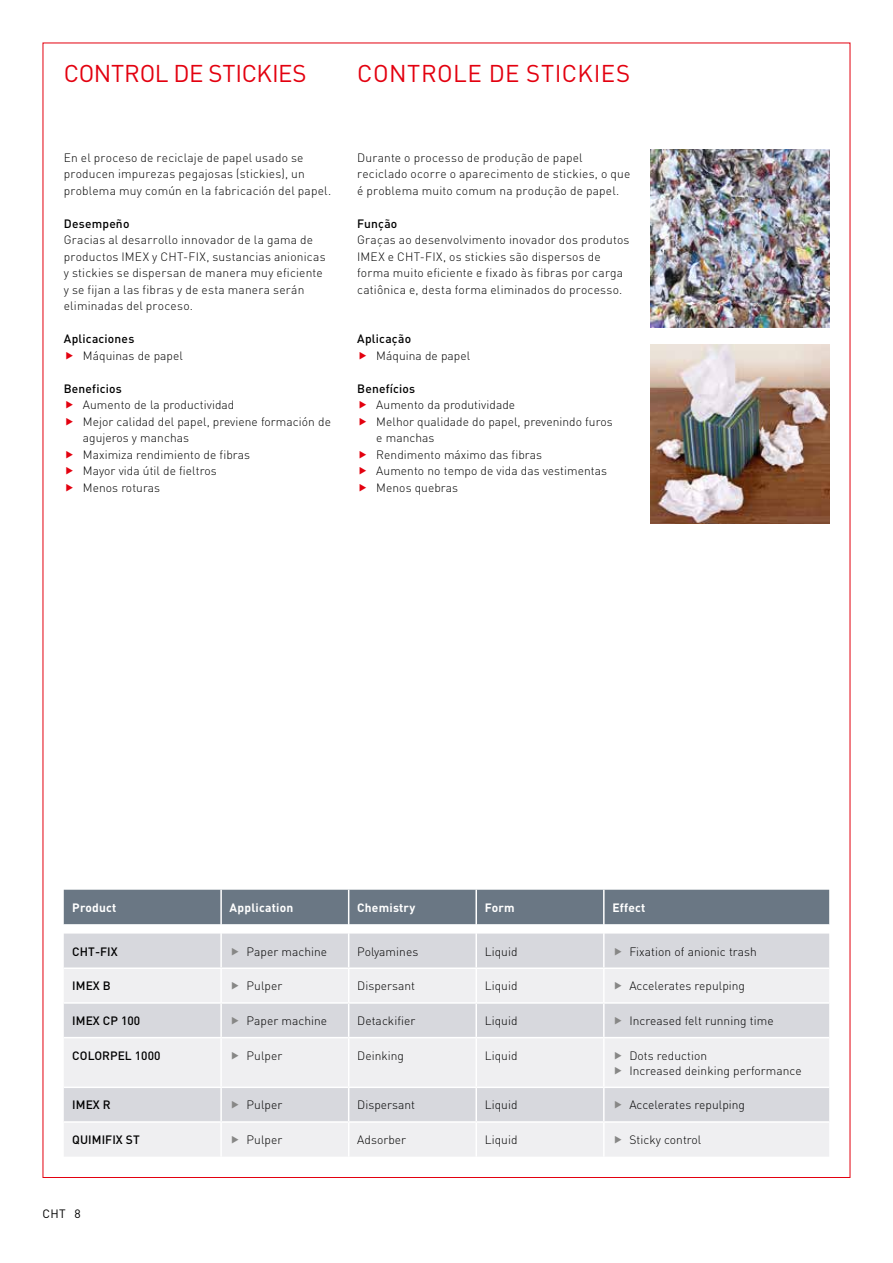
<style>
.page{position:relative;width:893px;height:1263px;background:#fff}
.page>*{position:absolute;margin:0;border:0;box-sizing:border-box;transform-origin:0 0}
.t1{font:24px "DIN Pro";letter-spacing:.005em;color:#e3000f}
.t2{font:24px "DIN Pro";letter-spacing:-.015em;color:#e3000f}
.t3{font:300 12px/16.5px "DIN Pro";letter-spacing:.005em;color:#000}
.t4{font:500 12px "DIN Pro";letter-spacing:.015em;color:#000}
.t5{font:700 12px "DIN Pro";letter-spacing:.02em;color:#fff}
.t6{font:12px "DIN Pro";color:#000}
</style>
<div class="page">
<img style="left:651px;top:149px;width:178px;height:178px">
<img style="left:651px;top:344px;width:178px;height:178px">
<div style="left:64px;top:933px;width:765px;height:34px;background:#d7d8dd"></div>
<svg style="left:64px;top:969px;width:765px;height:188px;fill:#efeff1"></svg>
<hr style="left:220px;top:933px;width:2px;height:34px;background:#fff">
<hr style="left:348px;top:933px;width:1px;height:34px;background:#fff">
<hr style="left:475px;top:933px;width:2px;height:34px;background:#fff">
<hr style="left:603px;top:933px;width:2px;height:34px;background:#fff">
<hr style="left:220px;top:1004px;width:2px;height:33px;background:#fff">
<hr style="left:348px;top:1004px;width:1px;height:33px;background:#fff">
<hr style="left:475px;top:1004px;width:2px;height:33px;background:#fff">
<hr style="left:603px;top:1004px;width:2px;height:33px;background:#fff">
<hr style="left:220px;top:1088px;width:2px;height:33px;background:#fff">
<hr style="left:348px;top:1088px;width:1px;height:33px;background:#fff">
<hr style="left:475px;top:1088px;width:2px;height:33px;background:#fff">
<hr style="left:603px;top:1088px;width:2px;height:33px;background:#fff">
<hr style="left:220px;top:969px;width:2px;height:33px;background:#fff">
<hr style="left:348px;top:969px;width:1px;height:33px;background:#fff">
<hr style="left:475px;top:969px;width:2px;height:33px;background:#fff">
<hr style="left:603px;top:969px;width:2px;height:33px;background:#fff">
<hr style="left:64px;top:1002px;width:157px;height:2px;background:#fff">
<hr style="left:221px;top:1002px;width:128px;height:2px;background:#fff">
<hr style="left:349px;top:1002px;width:127px;height:2px;background:#fff">
<hr style="left:476px;top:1002px;width:128px;height:2px;background:#fff">
<hr style="left:604px;top:1002px;width:225px;height:2px;background:#fff">
<hr style="left:64px;top:1037px;width:157px;height:1px;background:#fff">
<hr style="left:221px;top:1037px;width:128px;height:1px;background:#fff">
<hr style="left:349px;top:1037px;width:127px;height:1px;background:#fff">
<hr style="left:476px;top:1037px;width:128px;height:1px;background:#fff">
<hr style="left:604px;top:1037px;width:225px;height:1px;background:#fff">
<hr style="left:220px;top:1038px;width:2px;height:48px;background:#fff">
<hr style="left:348px;top:1038px;width:1px;height:48px;background:#fff">
<hr style="left:475px;top:1038px;width:2px;height:48px;background:#fff">
<hr style="left:603px;top:1038px;width:2px;height:48px;background:#fff">
<hr style="left:64px;top:1086px;width:157px;height:2px;background:#fff">
<hr style="left:221px;top:1086px;width:128px;height:2px;background:#fff">
<hr style="left:349px;top:1086px;width:127px;height:2px;background:#fff">
<hr style="left:476px;top:1086px;width:128px;height:2px;background:#fff">
<hr style="left:604px;top:1086px;width:225px;height:2px;background:#fff">
<hr style="left:64px;top:1121px;width:157px;height:2px;background:#fff">
<hr style="left:221px;top:1121px;width:128px;height:2px;background:#fff">
<hr style="left:349px;top:1121px;width:127px;height:2px;background:#fff">
<hr style="left:476px;top:1121px;width:128px;height:2px;background:#fff">
<hr style="left:604px;top:1121px;width:225px;height:2px;background:#fff">
<hr style="left:220px;top:1123px;width:2px;height:34px;background:#fff">
<hr style="left:348px;top:1123px;width:1px;height:34px;background:#fff">
<hr style="left:475px;top:1123px;width:2px;height:34px;background:#fff">
<hr style="left:603px;top:1123px;width:2px;height:34px;background:#fff">
<div style="left:64px;top:890px;width:765px;height:35px;background:#6a7784"></div>
<svg style="left:232px;top:947px;width:7px;height:8px"></svg>
<svg style="left:615px;top:947px;width:6px;height:8px"></svg>
<svg style="left:232px;top:982px;width:7px;height:7px"></svg>
<svg style="left:615px;top:982px;width:6px;height:7px"></svg>
<svg style="left:232px;top:1017px;width:7px;height:7px"></svg>
<svg style="left:615px;top:1017px;width:6px;height:7px"></svg>
<svg style="left:232px;top:1051px;width:7px;height:8px"></svg>
<svg style="left:615px;top:1051px;width:6px;height:8px"></svg>
<svg style="left:615px;top:1066px;width:6px;height:8px"></svg>
<svg style="left:232px;top:1101px;width:7px;height:8px"></svg>
<svg style="left:615px;top:1101px;width:6px;height:8px"></svg>
<svg style="left:232px;top:1136px;width:7px;height:7px"></svg>
<svg style="left:615px;top:1136px;width:6px;height:7px"></svg>
<h1 class="t2" style="left:64px;top:57px;width:244px">CONTROL DE STICKIES</h1>
<h1 class="t1" style="left:357px;top:57px;width:274px">CONTROLE DE STICKIES</h1>
<p class="t3" style="left:64px;top:149px;width:269px">En el proceso de reciclaje de papel usado se producen impurezas pegajosas (stickies), un problema muy común en la fabricación del papel.</p>
<p class="t4" style="left:64px;top:215px;width:67px">Desempeño</p>
<p class="t3" style="left:64px;top:231px;width:263px">Gracias al desarrollo innovador de la gama de productos IMEX y CHT-FIX, sustancias anionicas y stickies se dispersan de manera muy eficiente y se fijan a las fibras y de esta manera serán eliminadas del proceso.</p>
<p class="t4" style="left:64px;top:331px;width:72px">Aplicaciones</p>
<p class="t3" style="left:83px;top:347px;width:101px">Máquinas de papel</p>
<p class="t4" style="left:64px;top:380px;width:60px">Beneficios</p>
<p class="t3" style="left:83px;top:396px;width:250px">Aumento de la productividad<br>Mejor calidad del papel, previene formación de agujeros y manchas<br>Maximiza rendimiento de fibras<br>Mayor vida útil de fieltros<br>Menos roturas</p>
<p class="t3" style="left:357px;top:149px;width:275px">Durante o processo de produção de papel reciclado ocorre o aparecimento de stickies, o que é problema muito comum na produção de papel.</p>
<p class="t4" style="left:357px;top:215px;width:42px">Função</p>
<p class="t3" style="left:357px;top:231px;width:274px">Graças ao desenvolvimento inovador dos produtos IMEX e CHT-FIX, os stickies são dispersos de forma muito eficiente e fixado às fibras por carga catiônica e, desta forma eliminados do processo.</p>
<p class="t4" style="left:357px;top:331px;width:55px">Aplicação</p>
<p class="t3" style="left:376px;top:347px;width:95px">Máquina de papel</p>
<p class="t4" style="left:357px;top:380px;width:60px">Benefícios</p>
<p class="t3" style="left:376px;top:396px;width:238px">Aumento da produtividade<br>Melhor qualidade do papel, prevenindo furos e manchas<br>Rendimento máximo das fibras<br>Aumento no tempo de vida das vestimentas<br>Menos quebras</p>
<p class="t5" style="left:72px;top:899px;width:46px">Product</p>
<p class="t5" style="left:230px;top:899px;width:65px">Application</p>
<p class="t5" style="left:357px;top:899px;width:60px">Chemistry</p>
<p class="t5" style="left:485px;top:899px;width:31px">Form</p>
<p class="t5" style="left:612px;top:899px;width:35px">Effect</p>
<p class="t4" style="left:72px;top:943px;width:47px">CHT-FIX</p>
<p class="t3" style="left:247px;top:942px;width:82px">Paper machine</p>
<p class="t3" style="left:357px;top:942px;width:63px">Polyamines</p>
<p class="t3" style="left:485px;top:942px;width:34px">Liquid</p>
<p class="t3" style="left:629px;top:942px;width:129px">Fixation of anionic trash</p>
<p class="t4" style="left:72px;top:978px;width:40px">IMEX B</p>
<p class="t3" style="left:247px;top:977px;width:37px">Pulper</p>
<p class="t3" style="left:357px;top:977px;width:59px">Dispersant</p>
<p class="t3" style="left:485px;top:977px;width:34px">Liquid</p>
<p class="t3" style="left:629px;top:977px;width:117px">Accelerates repulping</p>
<p class="t4" style="left:72px;top:1012px;width:70px">IMEX CP 100</p>
<p class="t3" style="left:247px;top:1012px;width:82px">Paper machine</p>
<p class="t3" style="left:357px;top:1012px;width:60px">Detackifier</p>
<p class="t3" style="left:485px;top:1012px;width:34px">Liquid</p>
<p class="t3" style="left:629px;top:1012px;width:146px">Increased felt running time</p>
<p class="t4" style="left:72px;top:1047px;width:90px">COLORPEL 1000</p>
<p class="t3" style="left:247px;top:1046px;width:37px">Pulper</p>
<p class="t3" style="left:357px;top:1046px;width:48px">Deinking</p>
<p class="t3" style="left:485px;top:1046px;width:34px">Liquid</p>
<p class="t3" style="left:629px;top:1047px;width:174px;line-height:15px">Dots reduction<br>Increased deinking performance</p>
<p class="t4" style="left:72px;top:1097px;width:40px">IMEX R</p>
<p class="t3" style="left:247px;top:1096px;width:37px">Pulper</p>
<p class="t3" style="left:357px;top:1096px;width:59px">Dispersant</p>
<p class="t3" style="left:485px;top:1096px;width:34px">Liquid</p>
<p class="t3" style="left:629px;top:1096px;width:117px">Accelerates repulping</p>
<p class="t4" style="left:72px;top:1131px;width:69px">QUIMIFIX ST</p>
<p class="t3" style="left:247px;top:1131px;width:37px">Pulper</p>
<p class="t3" style="left:357px;top:1131px;width:50px">Adsorber</p>
<p class="t3" style="left:485px;top:1131px;width:34px">Liquid</p>
<p class="t3" style="left:629px;top:1131px;width:74px">Sticky control</p>
<p class="t6" style="left:43px;top:1205px;width:40px">CHT 8</p>
</div>
